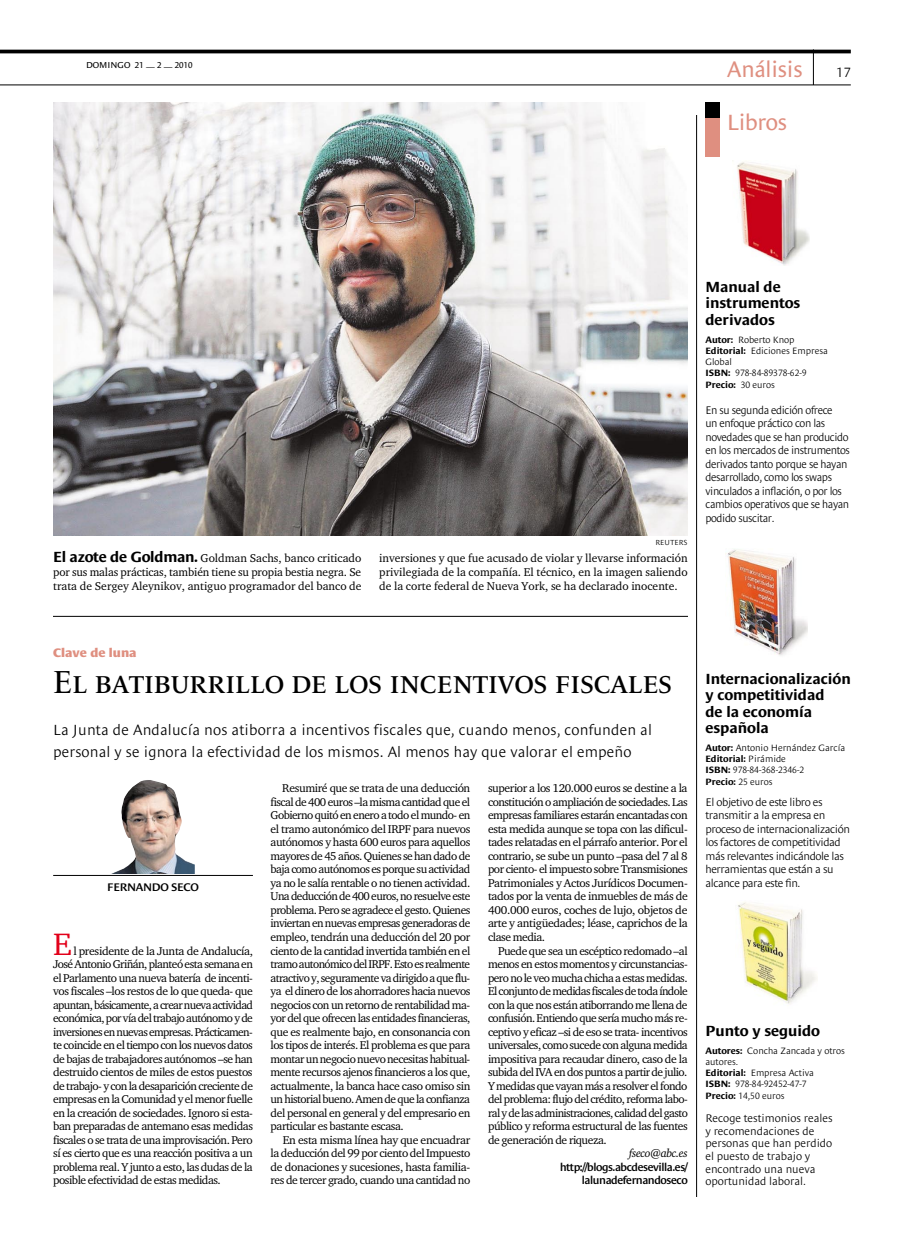
<style>
.page{position:relative;width:904px;height:1234px;background:#fff}
.page>*{position:absolute;margin:0;border:0;box-sizing:border-box;transform-origin:0 0}
.t1{font:32.5px "Le Monde Livre Ptf";letter-spacing:-.02em;color:#000}
.t2{font:31.75px "Charter ITC Pro";color:#e2001a}
.t3{font:22.5px "Le Monde Sans Std";letter-spacing:-.01em;color:#df8f80}
.t4{font:300 15px/22.5px "Le Monde Sans Std";letter-spacing:.01em;color:#000}
.t5{font:700 15px/16.2px "Le Monde Sans Std";letter-spacing:-.005em;color:#000}
.t6{font:300 13.75px "Le Monde Sans Std";color:#000}
.t7{font:800 12.5px "Le Monde Sans Std";letter-spacing:-.005em;color:#df8f80}
.t8{font:11.62px/13.5px "Charter ITC Pro";letter-spacing:-.035em;color:#000;text-align:justify}
.t9{font:italic 11.62px "Charter ITC Pro";letter-spacing:-.035em;color:#000}
.t10{font:300 11.25px/13.5px "Le Monde Sans Std";letter-spacing:-.035em;color:#000;scale:.96 1}
.t11{font:300 11.25px/13.5px "Le Monde Sans Std";letter-spacing:-.035em;color:#000}
.t12{font:300 11.25px/12.5px "Le Monde Sans Std";letter-spacing:-.005em;color:#000}
.t13{font:600 11.25px/13.5px "Le Monde Sans Std";letter-spacing:-.035em;color:#000;text-align:right}
.t14{font:300 9.38px/11.2px "Le Monde Sans Std";letter-spacing:-.005em;color:#000}
.t15{font:8.75px "Le Monde Sans Std";color:#000}
.t16{font:300 7.5px "Le Monde Sans Std";color:#000}
.s1{font-family:"Le Monde Sans Std";font-weight:700;font-size:15px}
.s2{font-weight:700}
</style>
<div class="page">
<hr style="left:813px;top:49px;width:1px;height:36px;background:#000">
<hr style="left:0;top:50px;width:850px;height:3px;background:#000">
<hr style="left:0;top:85px;width:850px;height:1px;background:#000">
<div style="left:705px;top:116px;width:15px;height:41px;background:#df8f80"></div>
<div style="left:705px;top:103px;width:15px;height:15px;background:#000"></div>
<hr style="left:53px;top:616px;width:634px;height:1px;background:#000">
<hr style="left:696px;top:115px;width:1px;height:1081px;background:#000">
<img style="left:725px;top:549px;width:82px;height:107px">
<img style="left:738px;top:902px;width:79px;height:102px">
<img style="left:732px;top:160px;width:78px;height:105px">
<hr style="left:53px;top:875px;width:200px;height:1px;background:#000">
<img style="left:113px;top:780px;width:82px;height:93px">
<img style="left:53px;top:103px;width:634px;height:432px">
<p class="t15" style="left:86px;top:60px;width:108px">domingo 21 — 2 — 2010</p>
<h3 class="t3" style="left:727px;top:56px;width:77px">Análisis</h3>
<h3 class="t3" style="left:726px;top:109px;width:62px">Libros</h3>
<p class="t6" style="left:836px;top:65px;width:16px">17</p>
<p class="t16" style="left:655px;top:538px;width:6px">reu</p>
<p class="t16" style="left:670px;top:538px;width:19px">ters</p>
<p class="t8" style="left:53px;top:551px;width:310px"><span class="s1">El azote de Goldman.</span> Goldman Sachs, banco criticado por sus malas prácticas, también tiene su propia bestia negra. Se trata de Sergey Aleynikov, antiguo programador del banco de</p>
<p class="t8" style="left:379px;top:551px;width:310px">inversiones y que fue acusado de violar y llevarse información privilegiada de la compañía. El técnico, en la imagen saliendo de la corte federal de Nueva York, se ha declarado inocente.</p>
<p class="t5" style="left:705px;top:279px;width:96px">Manual de instrumentos derivados</p>
<p class="t14" style="left:705px;top:334px;width:124px"><span class="s2">Autor:</span> Roberto Knop<br><span class="s2">Editorial:</span> Ediciones Empresa<br>Global<br><span class="s2">ISBN:</span> 978-84-89378-62-9<br><span class="s2">Precio:</span> 30 euros</p>
<p class="t10" style="left:705px;top:403px;width:152px">En su segunda edición ofrece<br>un enfoque práctico con las novedades que se han producido en los mercados de instrumentos derivados tanto porque se hayan desarrollado, como los swaps vinculados a inflación, o por los cambios operativos que se hayan podido suscitar.</p>
<p class="t7" style="left:53px;top:645px;width:85px">Clave de luna</p>
<h1 class="t1" style="left:53px;top:656px;width:621px">El batiburrillo de los incentivos fiscales</h1>
<p class="t4" style="left:53px;top:718px;width:600px">La Junta de Andalucía nos atiborra a incentivos fiscales que, cuando menos, confunden al personal y se ignora la efectividad de los mismos. Al menos hay que valorar el empeño</p>
<p class="t13" style="left:107px;top:880px;width:9px">FERNANDO</p>
<p class="t13" style="left:171px;top:880px;width:29px">SECO</p>
<h2 class="t2" style="left:53px;top:923px;width:20px">E</h2>
<p class="t8" style="left:53px;top:943px;width:201px;text-indent:20px">l presidente de la Junta de Andalucía, José Antonio Griñán, planteó esta semana en el Parlamento una nueva batería de incenti&shy;vos fiscales –los restos de lo que queda- que apuntan, básicamente, a crear nueva actividad económica, por vía del trabajo autónomo y de inversiones en nuevas empresas. Prácticamen&shy;te coincide en el tiempo con los nuevos datos de bajas de trabajadores autónomos –se han destruido cientos de miles de estos puestos de trabajo- y con la desaparición creciente de empresas en la Comunidad y el menor fuelle en la creación de sociedades. Ignoro si esta&shy;ban preparadas de antemano esas medidas fiscales o se trata de una improvisación. Pero sí es cierto que es una reacción positiva a un problema real. Y junto a esto, las dudas de la posible efectividad de estas medidas.</p>
<p class="t8" style="left:270px;top:781px;width:201px;text-indent:12px">Resumiré que se trata de una deducción fiscal de 400 euros –la misma cantidad que el Gobierno quitó en enero a todo el mundo- en el tramo autonómico del IRPF para nuevos autónomos y hasta 600 euros para aquellos mayores de 45 años. Quienes se han dado de baja como autónomos es porque su actividad ya no le salía rentable o no tienen actividad.<br>Una deducción de 400 euros, no resuelve este problema. Pero se agradece el gesto. Quienes inviertan en nuevas empresas generadoras de empleo, tendrán una deducción del 20 por ciento de la cantidad invertida también en el tramo autonómico del IRPF. Esto es realmente atractivo y, seguramente va dirigido a que flu&shy;ya el dinero de los ahorradores hacia nuevos negocios con un retorno de rentabilidad ma&shy;yor del que ofrecen las entidades financieras, que es realmente bajo, en consonancia con los tipos de interés. El problema es que para montar un negocio nuevo necesitas habitual&shy;mente recursos ajenos financieros a los que, actualmente, la banca hace caso omiso sin un historial bueno. Amen de que la confianza del personal en general y del empresario en particular es bastante escasa.</p>
<p class="t8" style="left:270px;top:1132px;width:201px;text-indent:12px">En esta misma línea hay que encuadrar la deducción del 99 por ciento del Impuesto de donaciones y sucesiones, hasta familia&shy;res de tercer grado, cuando una cantidad no</p>
<p class="t8" style="left:488px;top:781px;width:201px">superior a los 120.000 euros se destine a la constitución o ampliación de sociedades. Las empresas familiares estarán encantadas con esta medida aunque se topa con las dificul&shy;tades relatadas en el párrafo anterior. Por el contrario, se sube un punto –pasa del 7 al 8 por ciento- el impuesto sobre Transmisiones Patrimoniales y Actos Jurídicos Documen&shy;tados por la venta de inmuebles de más de 400.000 euros, coches de lujo, objetos de arte y antigüedades; léase, caprichos de la clase media.</p>
<p class="t8" style="left:488px;top:943px;width:201px;text-indent:10px">Puede que sea un escéptico redomado –al menos en estos momentos y circunstancias&shy;pero no le veo mucha chicha a estas medidas.<br>El conjunto de medidas fiscales de toda índole con la que nos están atiborrando me llena de confusión. Entiendo que sería mucho más re&shy;ceptivo y eficaz –si de eso se trata- incentivos universales, como sucede con alguna medida impositiva para recaudar dinero, caso de la subida del IVA en dos puntos a partir de julio.<br>Y medidas que vayan más a resolver el fondo del problema: flujo del crédito, reforma labo&shy;ral y de las administraciones, calidad del gasto público y reforma estructural de las fuentes de generación de riqueza.</p>
<p class="t9" style="left:629px;top:1145px;width:60px">fseco@abc.es</p>
<p class="t13" style="left:560px;top:1159px;width:129px">http://blogs.abcdesevilla.es/ lalunadefernandoseco</p>
<p class="t5" style="left:705px;top:670px;width:147px">Internacionalización y competitividad<br>de la economía española</p>
<p class="t14" style="left:705px;top:742px;width:141px"><span class="s2">Autor:</span> Antonio Hernández García<br><span class="s2">Editorial:</span> Pirámide<br><span class="s2">ISBN:</span> 978-84-368-2346-2<br><span class="s2">Precio:</span> 25 euros</p>
<p class="t11" style="left:705px;top:795px;width:146px">El objetivo de este libro es transmitir a la empresa en proceso de internacionalización los factores de competitividad más relevantes indicándole las herramientas que están a su alcance para este fin.</p>
<p class="t5" style="left:705px;top:1022px;width:116px">Punto y seguido</p>
<p class="t14" style="left:705px;top:1044px;width:141px"><span class="s2">Autores:</span> Concha Zancada y otros autores.<br><span class="s2">Editorial:</span> Empresa Activa<br><span class="s2">ISBN:</span> 978-84-92452-47-7<br><span class="s2">Precio:</span> 14,50 euros</p>
<p class="t12" style="left:705px;top:1112px;width:129px">Recoge testimonios reales y recomendaciones de personas que han perdido el puesto de trabajo y encontrado una nueva oportunidad laboral.</p>
</div>
